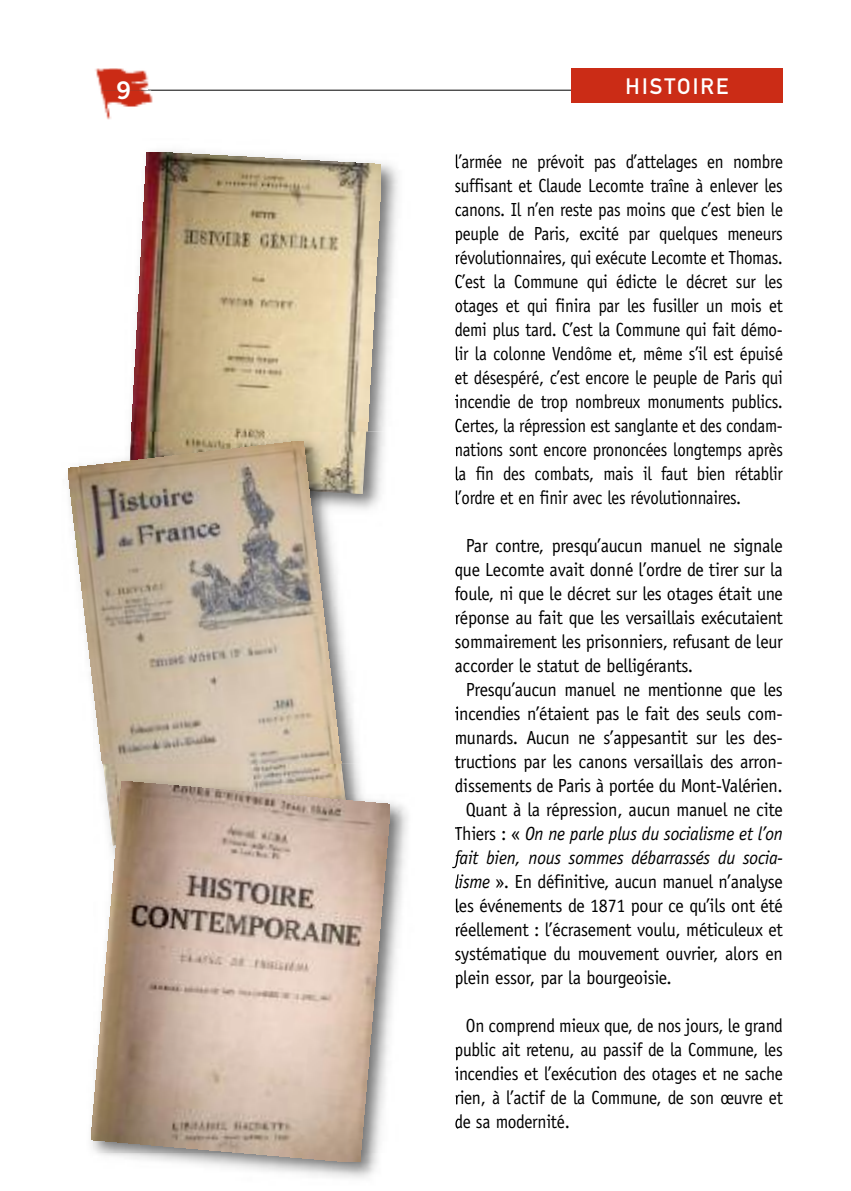
<style>
.page{position:relative;width:851px;height:1191px;background:#fff}
.page>*{position:absolute;margin:0;border:0;box-sizing:border-box;transform-origin:0 0}
.t1{font:24.4px "Trade Gothic Bold Two";color:#fff}
.t2{font:22px "DIN Mittelschrift";letter-spacing:.095em;color:#fff}
.t3{font:19px "Officina Sans";letter-spacing:-.015em;color:#000;scale:.95 1}
.t4{font:19px/24px "Officina Sans";letter-spacing:-.015em;color:#000;text-align:justify;scale:.9 1}
.t5{font:19px/24px "Officina Sans";letter-spacing:-.015em;color:#000;text-align:justify;scale:.92 1}
.t6{font:italic 19px "Officina Sans";letter-spacing:-.015em;color:#000;scale:.95 1}
.s1{font-style:normal}
.s2{font-style:italic}
</style>
<div class="page">
<hr style="left:102px;top:90px;width:680px;height:1px;background:#000">
<img style="left:95px;top:68px;width:59px;height:52px">
<img style="left:102px;top:90px;width:46px;height:1px">
<div style="left:571px;top:68px;width:211px;height:34px;background:#cb2c16"></div>
<img style="left:156px;top:150px;width:301px;height:979px">
<svg style="left:455px;top:154px;width:2px;height:14px"></svg>
<svg style="left:455px;top:180px;width:2px;height:12px"></svg>
<svg style="left:455px;top:204px;width:2px;height:12px"></svg>
<svg style="left:455px;top:228px;width:2px;height:16px"></svg>
<svg style="left:455px;top:252px;width:2px;height:12px"></svg>
<svg style="left:455px;top:274px;width:2px;height:14px"></svg>
<svg style="left:455px;top:300px;width:2px;height:16px"></svg>
<svg style="left:455px;top:324px;width:2px;height:16px"></svg>
<svg style="left:455px;top:346px;width:2px;height:14px"></svg>
<svg style="left:455px;top:372px;width:2px;height:16px"></svg>
<svg style="left:455px;top:394px;width:2px;height:14px"></svg>
<svg style="left:455px;top:418px;width:2px;height:16px"></svg>
<svg style="left:455px;top:444px;width:2px;height:12px"></svg>
<svg style="left:455px;top:466px;width:2px;height:14px"></svg>
<svg style="left:455px;top:490px;width:2px;height:14px"></svg>
<svg style="left:455px;top:564px;width:2px;height:16px"></svg>
<svg style="left:455px;top:586px;width:2px;height:18px"></svg>
<svg style="left:455px;top:612px;width:2px;height:16px"></svg>
<svg style="left:455px;top:636px;width:2px;height:12px"></svg>
<svg style="left:455px;top:660px;width:2px;height:12px"></svg>
<svg style="left:455px;top:706px;width:2px;height:14px"></svg>
<svg style="left:455px;top:732px;width:2px;height:12px"></svg>
<svg style="left:455px;top:754px;width:2px;height:14px"></svg>
<svg style="left:455px;top:780px;width:2px;height:12px"></svg>
<svg style="left:455px;top:826px;width:2px;height:6px"></svg>
<img style="left:452px;top:852px;width:5px;height:16px">
<svg style="left:455px;top:874px;width:2px;height:14px"></svg>
<svg style="left:456px;top:898px;width:1px;height:14px"></svg>
<svg style="left:455px;top:924px;width:2px;height:12px"></svg>
<svg style="left:455px;top:948px;width:2px;height:16px"></svg>
<svg style="left:455px;top:972px;width:2px;height:16px"></svg>
<svg style="left:455px;top:1044px;width:2px;height:16px"></svg>
<svg style="left:455px;top:1066px;width:2px;height:14px"></svg>
<svg style="left:455px;top:1092px;width:2px;height:14px"></svg>
<svg style="left:455px;top:1116px;width:2px;height:12px"></svg>
<img style="left:131px;top:152px;width:250px;height:280px">
<img style="left:347px;top:432px;width:81px;height:332px">
<img style="left:130px;top:432px;width:236px;height:62px">
<img style="left:68px;top:441px;width:279px;height:323px">
<img style="left:101px;top:764px;width:335px;height:414px">
<img style="left:103px;top:764px;width:244px;height:17px">
<img style="left:91px;top:781px;width:299px;height:381px">
<p class="t1" style="left:116px;top:82px;width:16px">9</p>
<p class="t2" style="left:625px;top:78px;width:104px">HISTOIRE</p>
<p class="t4" style="left:454px;top:151px;width:366px">l’armée ne prévoit pas d’attelages en nombre suffisant et Claude Lecomte traîne à enlever les canons. Il n’en reste pas moins que c’est bien le peuple de Paris, excité par quelques meneurs révolutionnaires, qui exécute Lecomte et Thomas.<br>C’est la Commune qui édicte le décret sur les otages et qui finira par les fusiller un mois et demi plus tard. C’est la Commune qui fait démo&shy;lir la colonne Vendôme et, même s’il est épuisé et désespéré, c’est encore le peuple de Paris qui incendie de trop nombreux monuments publics.<br>Certes, la répression est sanglante et des condam&shy;nations sont encore prononcées longtemps après la fin des combats, mais il faut bien rétablir l’ordre et en finir avec les révolutionnaires.</p>
<p class="t3" style="left:466px;top:538px;width:335px">Par contre, presqu’aucun manuel ne signale</p>
<p class="t3" style="left:454px;top:562px;width:347px">que Lecomte avait donné l’ordre de tirer sur la</p>
<p class="t3" style="left:454px;top:586px;width:347px">foule, ni que le décret sur les otages était une</p>
<p class="t3" style="left:454px;top:610px;width:347px">réponse au fait que les versaillais exécutaient</p>
<p class="t3" style="left:454px;top:634px;width:347px">sommairement les prisonniers, refusant de leur</p>
<p class="t3" style="left:454px;top:658px;width:253px">accorder le statut de belligérants.</p>
<p class="t3" style="left:466px;top:682px;width:335px">Presqu’aucun manuel ne mentionne que les</p>
<p class="t3" style="left:454px;top:706px;width:347px">incendies n’étaient pas le fait des seuls com-</p>
<p class="t3" style="left:454px;top:730px;width:347px">munards. Aucun ne s’appesantit sur les des-</p>
<p class="t3" style="left:454px;top:754px;width:347px">tructions par les canons versaillais des arron-</p>
<p class="t3" style="left:454px;top:778px;width:347px">dissements de Paris à portée du Mont-Valérien.</p>
<p class="t3" style="left:466px;top:802px;width:335px">Quant à la répression, aucun manuel ne cite</p>
<p class="t6" style="left:454px;top:826px;width:347px"><span class="s1">Thiers : «</span> On ne parle plus du socialisme et l’on</p>
<p class="t6" style="left:454px;top:850px;width:347px">fait bien, nous sommes débarrassés du socia-</p>
<p class="t3" style="left:454px;top:874px;width:347px"><span class="s2">lisme</span> ». En définitive, aucun manuel n’analyse</p>
<p class="t3" style="left:454px;top:898px;width:347px">les événements de 1871 pour ce qu’ils ont été</p>
<p class="t3" style="left:454px;top:922px;width:347px">réellement : l’écrasement voulu, méticuleux et</p>
<p class="t3" style="left:454px;top:946px;width:347px">systématique du mouvement ouvrier, alors en</p>
<p class="t3" style="left:454px;top:970px;width:230px">plein essor, par la bourgeoisie.</p>
<p class="t5" style="left:454px;top:1015px;width:358px;text-indent:11px">On comprend mieux que, de nos jours, le grand public ait retenu, au passif de la Commune, les incendies et l’exécution des otages et ne sache rien, à l’actif de la Commune, de son œuvre et de sa modernité.</p>
</div>
